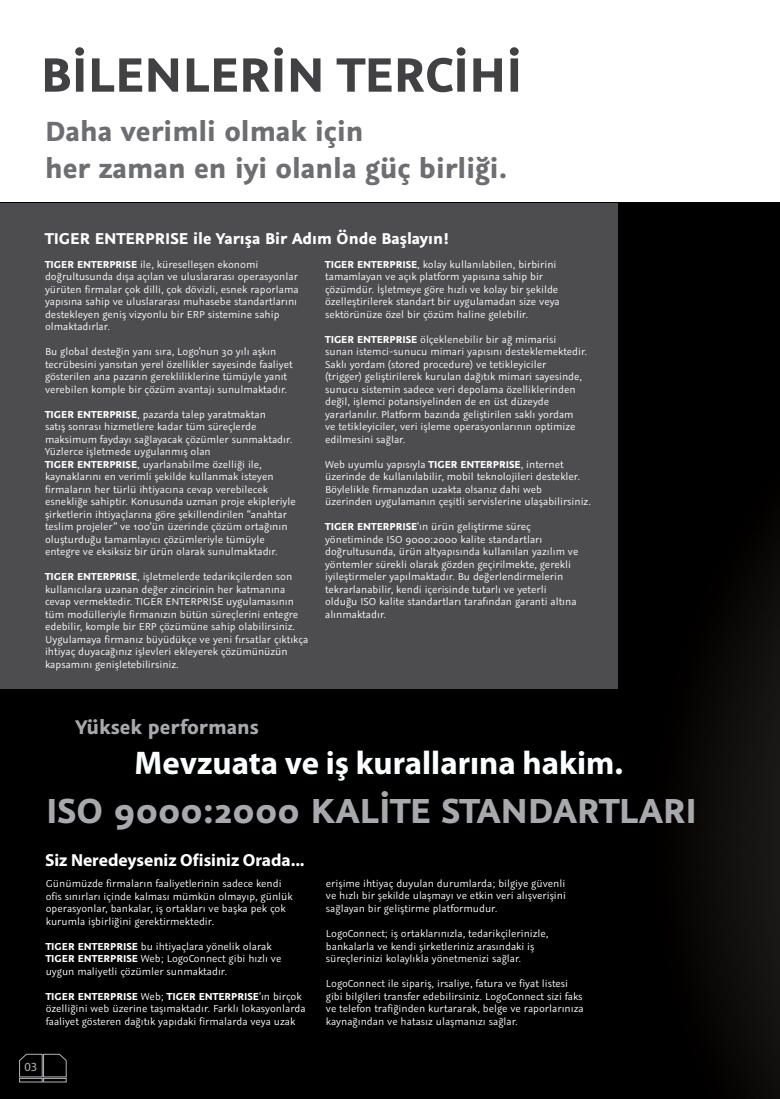
<style>
.page{position:relative;width:780px;height:1099px;background:#fff}
.page>*{position:absolute;margin:0;border:0;box-sizing:border-box;transform-origin:0 0}
.t1{font:700 53.75px "Graublau Sans";color:#414042}
.t2{font:700 38.75px "Graublau Sans";color:#a7a9ac}
.t3{font:700 32.88px "Myriad Pro";color:#fbffff}
.t4{font:700 31px/37.1px "Graublau Sans";color:#6d6e71}
.t5{font:700 22.12px "Graublau Sans";color:#a7a9ac}
.t6{font:700 17.5px "Graublau Sans";color:#fff}
.t7{font:700 17.5px "Myriad Pro";color:#fff}
.t8{font:12.5px "Myriad Pro";color:#b1b4b6}
.t9{font:11.25px/12.5px "Graublau Sans";color:#fff}
.s1{font-weight:700}
</style>
<div class="page">
<img style="left:0;top:202px;width:780px;height:896px">
<div style="left:19px;top:1078px;width:23px;height:4px;border:1px solid #b1b4b6"></div>
<svg style="left:19px;top:1053px;width:48px;height:24px"></svg>
<div style="left:43px;top:1078px;width:23px;height:4px;border:1px solid #b1b4b6"></div>
<div style="left:0;top:203px;width:617px;height:485px;background:#4d4d4f"></div>
<h1 class="t1" style="left:41px;top:42px;width:483px">BİLENLERİN TERCİHİ</h1>
<h3 class="t4" style="left:45px;top:113px;width:463px">Daha verimli olmak için<br>her zaman en iyi olanla güç birliği.</h3>
<h3 class="t6" style="left:45px;top:228px;width:405px">TIGER ENTERPRISE ile Yarışa Bir Adım Önde Başlayın!</h3>
<p class="t9" style="left:45px;top:258px;width:255px"><span class="s1">TIGER ENTERPRISE</span> ile, küreselleşen ekonomi doğrultusunda dışa açılan ve uluslararası operasyonlar yürüten firmalar çok dilli, çok dövizli, esnek raporlama yapısına sahip ve uluslararası muhasebe standartlarını destekleyen geniş vizyonlu bir ERP sistemine sahip olmaktadırlar.</p>
<p class="t9" style="left:45px;top:345px;width:249px">Bu global desteğin yanı sıra, Logo’nun 30 yılı aşkın tecrübesini yansıtan yerel özellikler sayesinde faaliyet gösterilen ana pazarın gerekliliklerine tümüyle yanıt verebilen komple bir çözüm avantajı sunulmaktadır.</p>
<p class="t9" style="left:45px;top:408px;width:252px"><span class="s1">TIGER ENTERPRISE</span>, pazarda talep yaratmaktan<br>satış sonrası hizmetlere kadar tüm süreçlerde maksimum faydayı sağlayacak çözümler sunmaktadır.<br>Yüzlerce işletmede uygulanmış olan<br><span class="s1">TIGER ENTERPRISE</span>, uyarlanabilme özelliği ile, kaynaklarını en verimli şekilde kullanmak isteyen firmaların her türlü ihtiyacına cevap verebilecek esnekliğe sahiptir. Konusunda uzman proje ekipleriyle şirketlerin ihtiyaçlarına göre şekillendirilen “anahtar teslim projeler” ve 100’ün üzerinde çözüm ortağının oluşturduğu tamamlayıcı çözümleriyle tümüyle entegre ve eksiksiz bir ürün olarak sunulmaktadır.</p>
<p class="t9" style="left:45px;top:570px;width:265px"><span class="s1">TIGER ENTERPRISE</span>, işletmelerde tedarikçilerden son kullanıcılara uzanan değer zincirinin her katmanına cevap vermektedir. TIGER ENTERPRISE uygulamasının tüm modülleriyle firmanızın bütün süreçlerini entegre edebilir, komple bir ERP çözümüne sahip olabilirsiniz.<br>Uygulamaya firmanız büyüdükçe ve yeni fırsatlar çıktıkça ihtiyaç duyacağınız işlevleri ekleyerek çözümünüzün kapsamını genişletebilirsiniz.</p>
<p class="t9" style="left:325px;top:258px;width:236px"><span class="s1">TIGER ENTERPRISE</span>, kolay kullanılabilen, birbirini tamamlayan ve açık platform yapısına sahip bir çözümdür. İşletmeye göre hızlı ve kolay bir şekilde özelleştirilerek standart bir uygulamadan size veya sektörünüze özel bir çözüm haline gelebilir.</p>
<p class="t9" style="left:325px;top:333px;width:263px"><span class="s1">TIGER ENTERPRISE</span> ölçeklenebilir bir ağ mimarisi sunan istemci-sunucu mimari yapısını desteklemektedir.<br>Saklı yordam (stored procedure) ve tetikleyiciler<br>(trigger) geliştirilerek kurulan dağıtık mimari sayesinde, sunucu sistemin sadece veri depolama özelliklerinden değil, işlemci potansiyelinden de en üst düzeyde yararlanılır. Platform bazında geliştirilen saklı yordam<br>ve tetikleyiciler, veri işleme operasyonlarının optimize edilmesini sağlar.</p>
<p class="t9" style="left:325px;top:458px;width:267px">Web uyumlu yapısıyla <span class="s1">TIGER ENTERPRISE</span>, internet üzerinde de kullanılabilir, mobil teknolojileri destekler.<br>Böylelikle firmanızdan uzakta olsanız dahi web üzerinden uygulamanın çeşitli servislerine ulaşabilirsiniz.</p>
<p class="t9" style="left:325px;top:520px;width:255px"><span class="s1">TIGER ENTERPRISE</span>’ın ürün geliştirme süreç yönetiminde ISO 9000:2000 kalite standartları doğrultusunda, ürün altyapısında kullanılan yazılım ve yöntemler sürekli olarak gözden geçirilmekte, gerekli iyileştirmeler yapılmaktadır. Bu değerlendirmelerin tekrarlanabilir, kendi içerisinde tutarlı ve yeterli olduğu ISO kalite standartları tarafından garanti altına alınmaktadır.</p>
<h3 class="t5" style="left:76px;top:713px;width:185px">Yüksek performans</h3>
<h3 class="t3" style="left:135px;top:741px;width:490px">Mevzuata ve iş kurallarına hakim.</h3>
<h2 class="t2" style="left:46px;top:786px;width:652px">ISO 9000:2000 KALİTE STANDARTLARI</h2>
<h3 class="t7" style="left:45px;top:848px;width:261px">Siz Neredeyseniz Ofisiniz Orada...</h3>
<p class="t9" style="left:46px;top:877px;width:248px">Günümüzde firmaların faaliyetlerinin sadece kendi ofis sınırları içinde kalması mümkün olmayıp, günlük operasyonlar, bankalar, iş ortakları ve başka pek çok kurumla işbirliğini gerektirmektedir.</p>
<p class="t9" style="left:46px;top:939px;width:237px"><span class="s1">TIGER ENTERPRISE</span> bu ihtiyaçlara yönelik olarak<br><span class="s1">TIGER ENTERPRISE</span> Web; LogoConnect gibi hızlı ve uygun maliyetli çözümler sunmaktadır.</p>
<p class="t9" style="left:46px;top:989px;width:261px"><span class="s1">TIGER ENTERPRISE</span> Web; <span class="s1">TIGER ENTERPRISE</span>’ın birçok özelliğini web üzerine taşımaktadır. Farklı lokasyonlarda faaliyet gösteren dağıtık yapıdaki firmalarda veya uzak</p>
<p class="t9" style="left:326px;top:877px;width:241px;text-align:justify">erişime ihtiyaç duyulan durumlarda; bilgiye güvenli ve hızlı bir şekilde ulaşmayı ve etkin veri alışverişini sağlayan bir geliştirme platformudur.</p>
<p class="t9" style="left:326px;top:927px;width:224px">LogoConnect; iş ortaklarınızla, tedarikçilerinizle, bankalarla ve kendi şirketleriniz arasındaki iş süreçlerinizi kolaylıkla yönetmenizi sağlar.</p>
<p class="t9" style="left:326px;top:977px;width:259px">LogoConnect ile sipariş, irsaliye, fatura ve fiyat listesi gibi bilgileri transfer edebilirsiniz. LogoConnect sizi faks ve telefon trafiğinden kurtararak, belge ve raporlarınıza kaynağından ve hatasız ulaşmanızı sağlar.</p>
<p class="t8" style="left:25px;top:1058px;width:14px">03</p>
</div>
